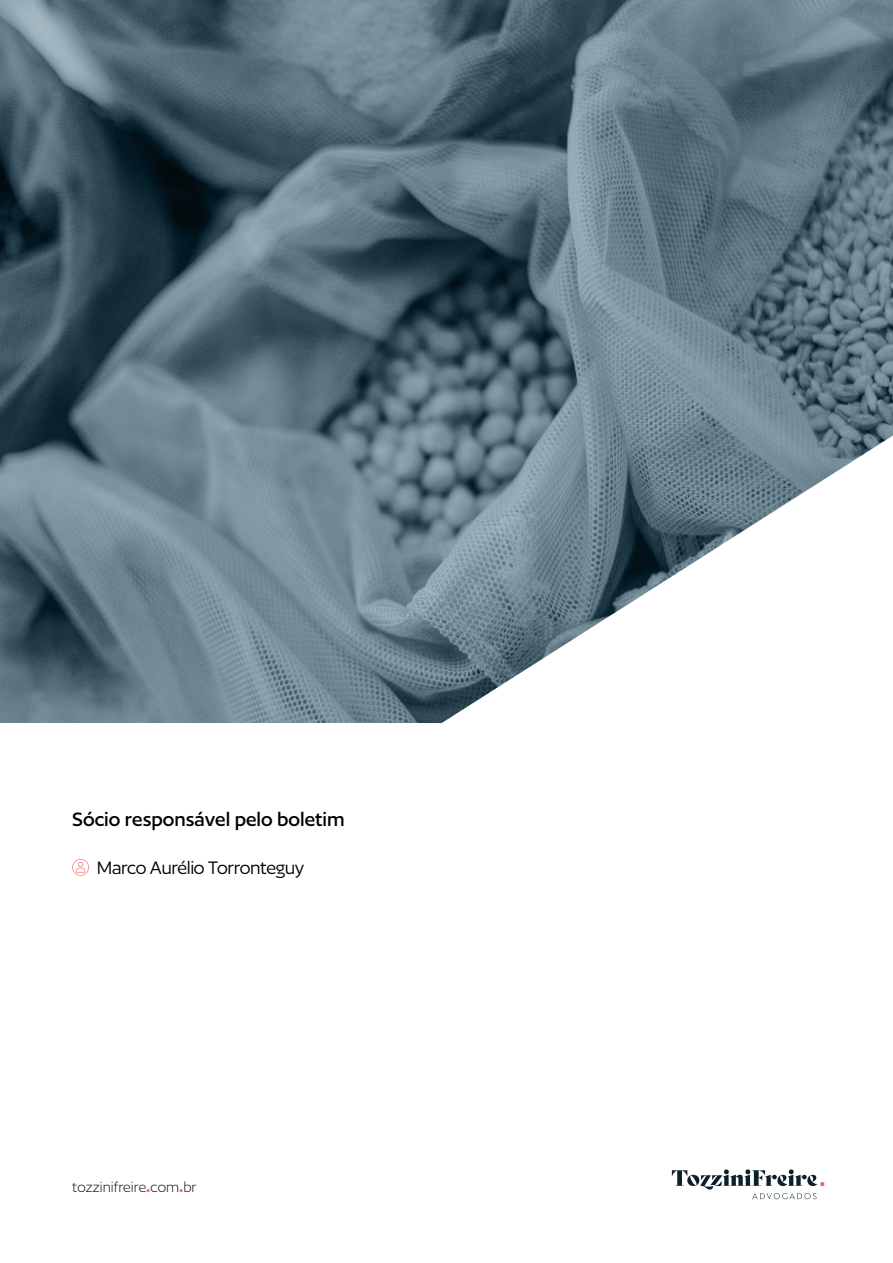
<style>
.page{position:relative;width:893px;height:1263px;background:#fff}
.page>*{position:absolute;margin:0;border:0;box-sizing:border-box;transform-origin:0 0}
.t1{font:500 22.5px "Author";color:#000}
.t2{font:21px "Author";letter-spacing:-.02em;color:#000}
.t3{font:300 16.5px "Author";color:#000}
.s1{color:#fff}
.s2{font-weight:700;color:#f2665e}
</style>
<div class="page">
<svg style="left:672px;top:1169px;width:152px;height:30px"></svg>
<img style="left:0;top:0;width:893px;height:723px">
<svg style="left:435px;top:435px;width:458px;height:288px"></svg>
<svg style="left:72px;top:859px;width:17px;height:17px"></svg>
<p class="t1" style="left:72px;top:807px;width:279px">Sócio responsável pelo boletim<span class="s1">:</span></p>
<p class="t2" style="left:97px;top:857px;width:209px">Marco Aurélio Torronteguy</p>
<p class="t3" style="left:72px;top:1179px;width:126px">tozzinifreire<span class="s2">.</span>com<span class="s2">.</span>br</p>
</div>
